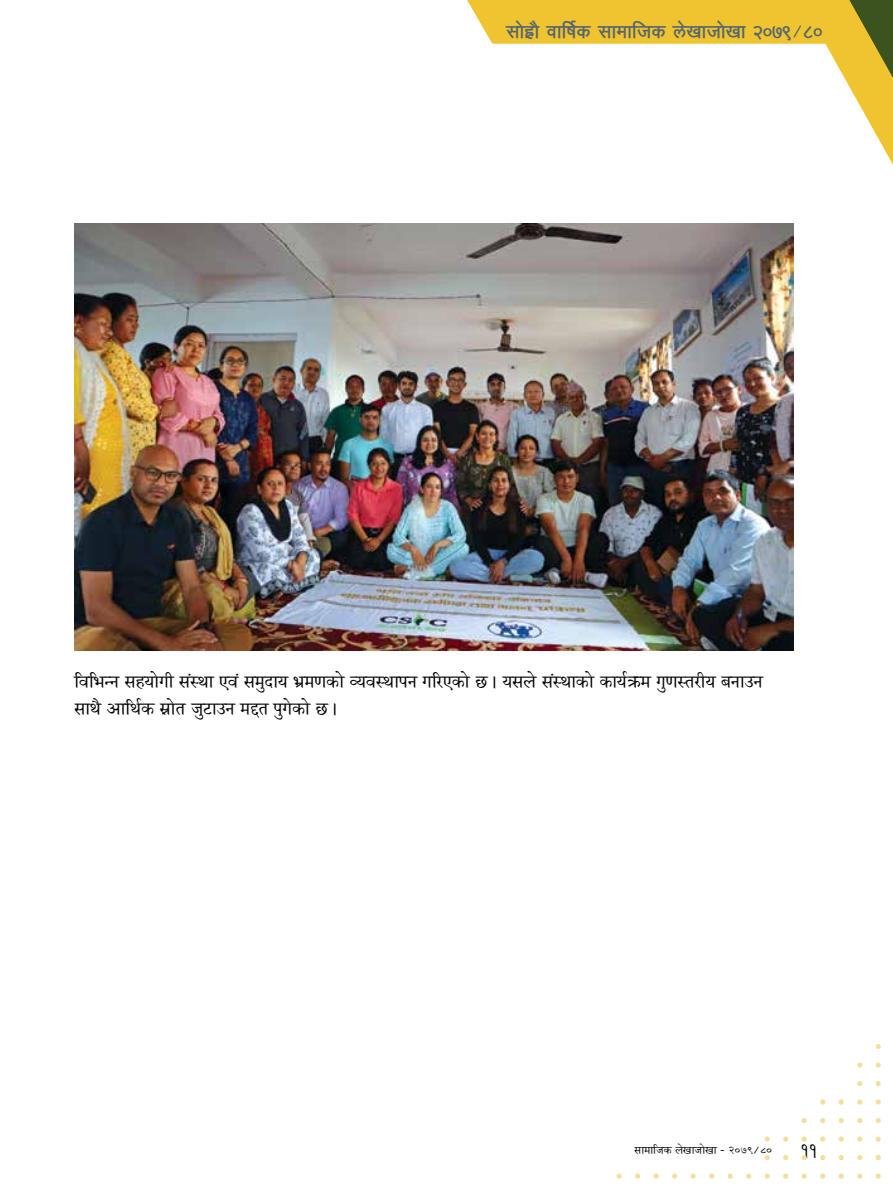
<style>
.page{position:relative;width:893px;height:1191px;background:#fff}
.page>*{position:absolute;margin:0;border:0;box-sizing:border-box;transform-origin:0 0}
.t1{font:700 24.5px "N Shree";color:#556570}
.t2{font:22.75px/27.3px "Nagarik";color:#000}
.t3{font:14px "Nagarik";color:#000}
.s1{font-family:"Nepali Fontby Otard";font-size:26.25px}
</style>
<div class="page">
<svg style="left:467px;top:0;width:369px;height:63px;fill:#efc430"></svg>
<svg style="left:836px;top:0;width:57px;height:165px"></svg>
<svg style="left:876px;top:1173px;width:5px;height:5px"></svg>
<svg style="left:876px;top:1155px;width:5px;height:5px"></svg>
<svg style="left:876px;top:1136px;width:5px;height:5px"></svg>
<svg style="left:876px;top:1118px;width:5px;height:5px"></svg>
<svg style="left:876px;top:1099px;width:5px;height:5px"></svg>
<svg style="left:876px;top:1081px;width:5px;height:5px"></svg>
<svg style="left:876px;top:1062px;width:5px;height:5px"></svg>
<svg style="left:876px;top:1044px;width:5px;height:5px"></svg>
<svg style="left:857px;top:1173px;width:5px;height:5px"></svg>
<svg style="left:857px;top:1155px;width:5px;height:5px"></svg>
<svg style="left:857px;top:1136px;width:5px;height:5px"></svg>
<svg style="left:857px;top:1118px;width:5px;height:5px"></svg>
<svg style="left:857px;top:1099px;width:5px;height:5px"></svg>
<svg style="left:839px;top:1173px;width:5px;height:5px"></svg>
<svg style="left:839px;top:1155px;width:5px;height:5px"></svg>
<svg style="left:839px;top:1136px;width:5px;height:5px"></svg>
<svg style="left:839px;top:1118px;width:5px;height:5px"></svg>
<svg style="left:839px;top:1099px;width:5px;height:5px"></svg>
<svg style="left:857px;top:1081px;width:5px;height:5px"></svg>
<svg style="left:857px;top:1062px;width:5px;height:5px"></svg>
<svg style="left:820px;top:1173px;width:5px;height:5px"></svg>
<svg style="left:820px;top:1155px;width:5px;height:5px"></svg>
<svg style="left:820px;top:1136px;width:5px;height:5px"></svg>
<svg style="left:820px;top:1118px;width:5px;height:5px"></svg>
<svg style="left:820px;top:1099px;width:5px;height:5px"></svg>
<svg style="left:802px;top:1173px;width:5px;height:5px"></svg>
<svg style="left:802px;top:1155px;width:5px;height:5px"></svg>
<svg style="left:802px;top:1136px;width:5px;height:5px"></svg>
<svg style="left:802px;top:1118px;width:5px;height:5px"></svg>
<svg style="left:783px;top:1173px;width:5px;height:5px"></svg>
<svg style="left:783px;top:1155px;width:5px;height:5px"></svg>
<svg style="left:783px;top:1136px;width:5px;height:5px"></svg>
<svg style="left:765px;top:1173px;width:5px;height:5px"></svg>
<svg style="left:765px;top:1155px;width:5px;height:5px"></svg>
<svg style="left:765px;top:1136px;width:5px;height:5px"></svg>
<svg style="left:746px;top:1173px;width:5px;height:5px"></svg>
<svg style="left:728px;top:1173px;width:5px;height:5px"></svg>
<svg style="left:709px;top:1173px;width:5px;height:5px"></svg>
<svg style="left:691px;top:1173px;width:5px;height:5px"></svg>
<svg style="left:672px;top:1173px;width:5px;height:5px"></svg>
<svg style="left:654px;top:1173px;width:5px;height:5px"></svg>
<svg style="left:635px;top:1173px;width:5px;height:5px"></svg>
<svg style="left:617px;top:1173px;width:5px;height:5px"></svg>
<img style="left:74px;top:223px;width:720px;height:428px">
<p class="t1" style="left:506px;top:19px;width:318px">;f]x|f}jflif{s ;fdflhs n]vfhf]vf @)&amp;(÷*)</p>
<p class="t2" style="left:74px;top:667px;width:690px">ljleGg ;xof]uL ;+:yf Pj+ ;d'bfo e|d0fsf] Joj:yfkg ul/Psf] 5 . o;n] ;+:yfsf] sfo{qmd u'0f:t/Lo agfpg ;fy} cfly{s ;|f]t h'6fpg d2t k'u]sf] 5 .</p>
<p class="t3" style="left:635px;top:1143px;width:184px">;fdflhs n]vfhf]vf – @)&amp;(÷*) <span class="s1">11</span></p>
</div>
